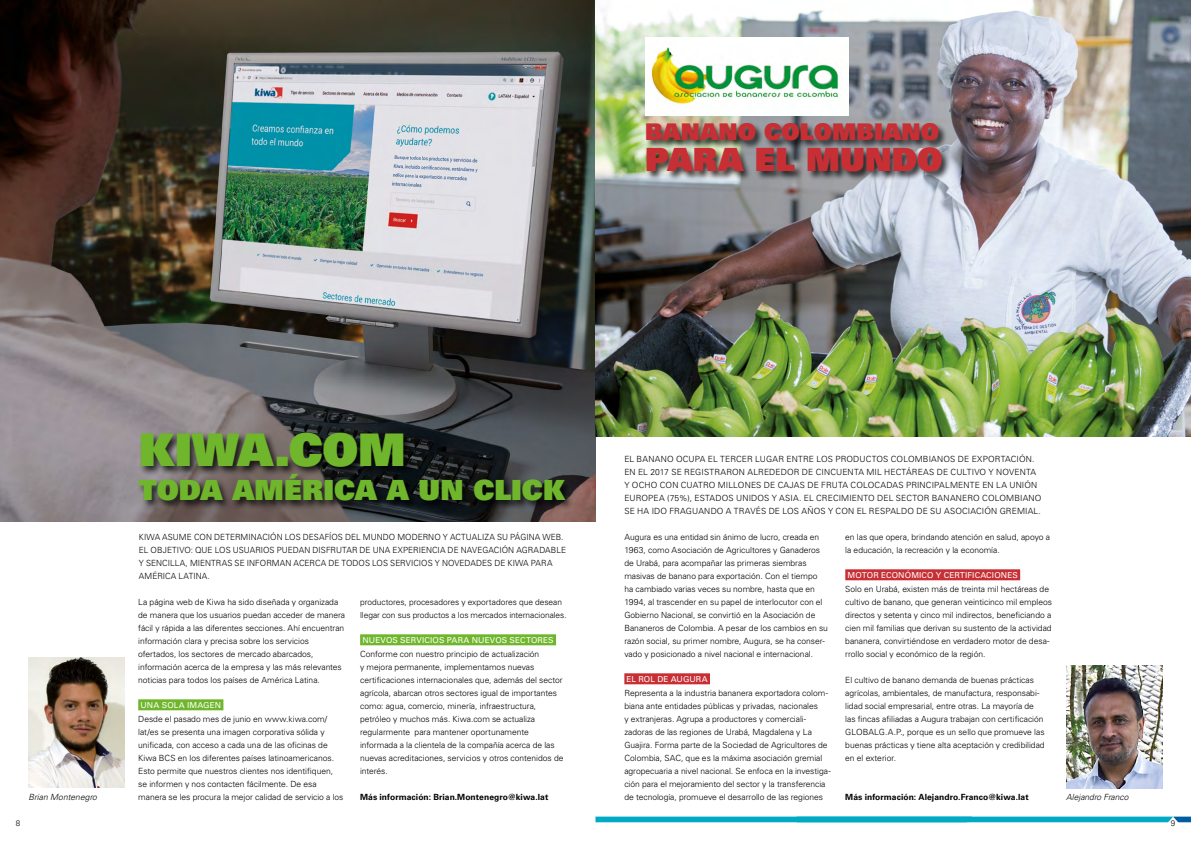
<style>
.page{position:relative;width:1191px;height:842px;background:#fff}
.page>*{position:absolute;margin:0;border:0;box-sizing:border-box;transform-origin:0 0}
.t1{font:45px "Univers LT Std X Black";letter-spacing:-.005em;color:#70b62c}
.t2{font:32px "Univers LT Std X Black";letter-spacing:.005em;color:#c72f34}
.t3{font:27.8px "Univers LT Std X Black";color:#70b62c}
.t4{font:23px "Univers LT Std X Black";color:#c72f34}
.t5{font:300 8.5px/13px "Univers LT Std";color:#000}
.t6{font:700 8.5px "Univers LT Std";letter-spacing:.01em;color:#000}
.t7{font:italic 300 8.5px "Univers LT Std";color:#000}
.t8{font:300 8.4px/13px "Univers LT Std";letter-spacing:-.005em;color:#000}
.t9{font:8.2px "Univers LT Std";letter-spacing:.015em;color:#fff}
.t10{font:300 8px "Univers LT Std";color:#000}
.s1{font-size:8.4px}
</style>
<div class="page">
<div style="left:595px;top:817px;width:596px;height:5px;background:#00aac5"></div>
<img style="left:0;top:0;width:595px;height:522px">
<img style="left:595px;top:0;width:596px;height:436px">
<div style="left:624px;top:673px;width:86px;height:11px;background:#c72f34"></div>
<div style="left:137px;top:431px;width:438px;height:80px;background:#000;opacity:.75"></div>
<div style="left:645px;top:122px;width:306px;height:59px;background:#000;opacity:.75"></div>
<div style="left:138px;top:699px;width:85px;height:11px;background:#70b62c"></div>
<div style="left:360px;top:634px;width:196px;height:11px;background:#70b62c"></div>
<img style="left:28px;top:657px;width:97px;height:130px">
<div style="left:845px;top:569px;width:175px;height:11px;background:#c72f34"></div>
<img style="left:1066px;top:666px;width:96px;height:122px">
<img style="left:645px;top:38px;width:203px;height:78px">
<h3 class="t4" style="left:645px;top:117px;width:295px">BANANO COLOMBIANO</h3>
<h2 class="t2" style="left:645px;top:139px;width:299px">PARA EL MUNDO</h2>
<h1 class="t1" style="left:139px;top:420px;width:268px">KIWA.COM</h1>
<h3 class="t3" style="left:139px;top:472px;width:428px">TODA AMÉRICA A UN CLICK</h3>
<p class="t5" style="left:624px;top:453px;width:419px">EL BANANO OCUPA EL TERCER LUGAR ENTRE LOS PRODUCTOS COLOMBIANOS DE EXPORTACIÓN.<br>EN EL 2017 SE REGISTRARON ALREDEDOR DE CINCUENTA MIL HECTÁREAS DE CULTIVO Y NOVENTA Y OCHO CON CUATRO MILLONES DE CAJAS DE FRUTA COLOCADAS PRINCIPALMENTE EN LA UNIÓN EUROPEA (75%), ESTADOS UNIDOS Y ASIA. EL CRECIMIENTO DEL SECTOR BANANERO COLOMBIANO SE HA IDO FRAGUANDO A TRAVÉS DE LOS AÑOS Y CON EL RESPALDO DE SU ASOCIACIÓN GREMIAL.</p>
<p class="t5" style="left:624px;top:531px;width:205px">Augura es una entidad sin ánimo de lucro, creada en 1963, como Asociación de Agricultores y Ganaderos de Urabá, para acompañar las primeras siembras masivas de banano para exportación. Con el tiempo ha cambiado varias veces su nombre, hasta que en 1994, al trascender en su papel de interlocutor con el Gobierno Nacional, se convirtió en la Asociación de Bananeros de Colombia. A pesar de los cambios en su razón social, su primer nombre, Augura, se ha conser&shy;vado y posicionado a nivel nacional e internacional.</p>
<p class="t9" style="left:626px;top:674px;width:83px">EL ROL DE AUGURA</p>
<p class="t5" style="left:624px;top:687px;width:208px">Representa a la industria bananera exportadora colom&shy;biana ante entidades públicas y privadas, nacionales<br>y extranjeras. Agrupa a productores y comerciali&shy;zadoras de las regiones de Urabá, Magdalena y La Guajira. Forma parte de la Sociedad de Agricultores de Colombia, SAC, que es la máxima asociación gremial agropecuaria a nivel nacional. Se enfoca en la investiga&shy;ción para el mejoramiento del sector y la transferencia de tecnología, promueve el desarrollo de las regiones</p>
<p class="t5" style="left:139px;top:531px;width:428px">KIWA ASUME CON DETERMINACIÓN LOS DESAFÍOS DEL MUNDO MODERNO Y ACTUALIZA SU PÁGINA WEB.<br>EL OBJETIVO: QUE LOS USUARIOS PUEDAN DISFRUTAR DE UNA EXPERIENCIA DE NAVEGACIÓN AGRADABLE Y SENCILLA, MIENTRAS SE INFORMAN ACERCA DE TODOS LOS SERVICIOS Y NOVEDADES DE KIWA PARA AMÉRICA LATINA.</p>
<p class="t5" style="left:138px;top:596px;width:208px">La página web de Kiwa ha sido diseñada y organizada de manera que los usuarios puedan acceder de manera fácil y rápida a las diferentes secciones. Ahí encuentran información clara y precisa sobre los servicios ofertados, los sectores de mercado abarcados, información acerca de la empresa y las más relevantes noticias para todos los países de América Latina.</p>
<p class="t9" style="left:140px;top:700px;width:82px">UNA SOLA IMAGEN</p>
<p class="t5" style="left:138px;top:713px;width:207px">Desde el pasado mes de junio en www.kiwa.com/ lat/es se presenta una imagen corporativa sólida y unificada, con acceso a cada una de las oficinas de Kiwa BCS en los diferentes países latinoamericanos.<br>Esto permite que nuestros clientes nos identifiquen, se informen y nos contacten fácilmente. De esa manera se les procura la mejor calidad de servicio a <span class="s1">los</span></p>
<p class="t5" style="left:845px;top:531px;width:206px">en las que opera, brindando atención en salud, apoyo a la educación, la recreación y la economía.</p>
<p class="t9" style="left:847px;top:570px;width:172px">MOTOR ECONÓMICO Y CERTIFICACIONES</p>
<p class="t5" style="left:845px;top:583px;width:208px">Solo en Urabá, existen más de treinta mil hectáreas de cultivo de banano, que generan veinticinco mil empleos directos y setenta y cinco mil indirectos, beneficiando a cien mil familias que derivan su sustento de la actividad bananera, convirtiéndose en verdadero motor de desa&shy;rrollo social y económico de la región.</p>
<p class="t5" style="left:845px;top:674px;width:201px">El cultivo de banano demanda de buenas prácticas agrícolas, ambientales, de manufactura, responsabi&shy;lidad social empresarial, entre otras. La mayoría de las fincas afiliadas a Augura trabajan con certificación GLOBALG.A.P., porque es un sello que promueve las buenas prácticas y tiene alta aceptación y credibilidad en el exterior.</p>
<p class="t6" style="left:845px;top:792px;width:185px">Más información: Alejandro.Franco@kiwa.lat</p>
<p class="t8" style="left:360px;top:596px;width:208px">productores, procesadores y exportadores que desean llegar con sus productos a los mercados internacionales.</p>
<p class="t9" style="left:362px;top:635px;width:193px">NUEVOS SERVICIOS PARA NUEVOS SECTORES</p>
<p class="t5" style="left:360px;top:648px;width:205px">Conforme con nuestro principio de actualización<br>y mejora permanente, implementamos nuevas certificaciones internacionales que, además del sector agrícola, abarcan otros sectores igual de importantes como: agua, comercio, minería, infraestructura, petróleo y muchos más. Kiwa.com se actualiza regularmente para mantener oportunamente informada a la clientela de la compañía acerca de las nuevas acreditaciones, servicios y otros contenidos de interés.</p>
<p class="t7" style="left:28px;top:792px;width:70px">Brian Montenegro</p>
<p class="t6" style="left:360px;top:792px;width:190px">Más información: Brian.Montenegro@kiwa.lat</p>
<p class="t7" style="left:1066px;top:792px;width:64px">Alejandro Franco</p>
<p class="t10" style="left:16px;top:818px;width:6px">8</p>
<p class="t10" style="left:1170px;top:818px;width:6px">9</p>
</div>
